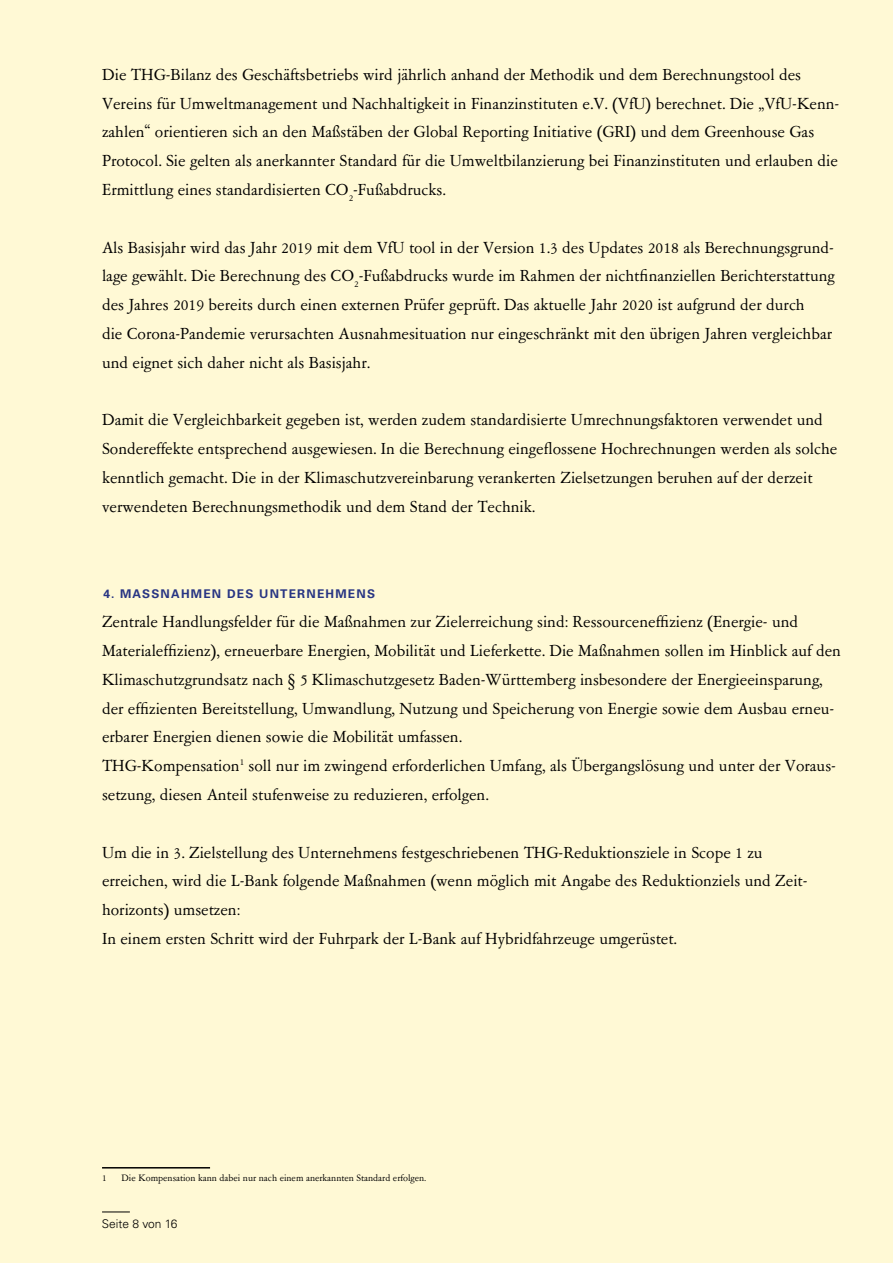
<style>
.page{position:relative;width:893px;height:1263px;background:#fff9d5}
.page>*{position:absolute;margin:0;border:0;box-sizing:border-box;transform-origin:0 0}
.P_Fließtext{font:18px/28.8px "Garamont Amst SB";color:#000}
.t1{font:700 12px "Univers LT Pro 65";letter-spacing:.1em;color:#283583}
.t2{font:300 12px "Univers LT Pro 45";color:#000}
.P_Fließtext-2{font:10.5px "Garamont Amst SB";color:#000}
</style>
<div class="page">
<svg style="left:102px;top:1211px;width:28px;height:1px"></svg>
<hr style="left:102px;top:1167px;width:108px;height:1px;background:#000">
<p class="P_Fließtext" style="left:102px;top:61px;width:739px">Die THG-Bilanz des Geschäftsbetriebs wird jährlich anhand der Methodik und dem Berechnungstool des Vereins für Umweltmanagement und Nachhaltigkeit in Finanzinstituten e.V. (VfU) berechnet. Die „VfU-Kenn&shy;zahlen“ orientieren sich an den Maßstäben der Global Reporting Initiative (GRI) und dem Greenhouse Gas Protocol. Sie gelten als anerkannter Standard für die Umweltbilanzierung bei Finanzinstituten und erlauben die Ermittlung eines standardisierten CO<sub>2</sub>-Fußabdrucks.</p>
<p class="P_Fließtext" style="left:102px;top:234px;width:734px">Als Basisjahr wird das Jahr 2019 mit dem VfU tool in der Version 1.3 des Updates 2018 als Berechnungsgrund&shy;lage gewählt. Die Berechnung des CO<sub>2</sub>-Fußabdrucks wurde im Rahmen der nichtfinanziellen Berichterstattung des Jahres 2019 bereits durch einen externen Prüfer geprüft. Das aktuelle Jahr 2020 ist aufgrund der durch<br>die Corona-Pandemie verursachten Ausnahmesituation nur eingeschränkt mit den übrigen Jahren vergleichbar und eignet sich daher nicht als Basisjahr.</p>
<p class="P_Fließtext" style="left:102px;top:406px;width:737px">Damit die Vergleichbarkeit gegeben ist, werden zudem standardisierte Umrechnungsfaktoren verwendet und Sondereffekte entsprechend ausgewiesen. In die Berechnung eingeflossene Hochrechnungen werden als solche kenntlich gemacht. Die in der Klimaschutzvereinbarung verankerten Zielsetzungen beruhen auf der derzeit verwendeten Berechnungsmethodik und dem Stand der Technik.</p>
<h2 class="t1" style="left:103px;top:587px;width:273px">4. MASSNAHMEN DES UNTERNEHMENS</h2>
<p class="P_Fließtext" style="left:102px;top:608px;width:740px">Zentrale Handlungsfelder für die Maßnahmen zur Zielerreichung sind: Ressourceneffizienz (Energie- und Materialeffizienz), erneuerbare Energien, Mobilität und Lieferkette. Die Maßnahmen sollen im Hinblick auf den Klimaschutzgrundsatz nach § 5 Klimaschutzgesetz Baden-Württemberg insbesondere der Energieeinsparung, der effizienten Bereitstellung, Umwandlung, Nutzung und Speicherung von Energie sowie dem Ausbau erneu&shy;erbarer Energien dienen sowie die Mobilität umfassen.<br>THG-Kompensation<sup>1</sup> soll nur im zwingend erforderlichen Umfang, als Übergangslösung und unter der Voraus&shy;setzung, diesen Anteil stufenweise zu reduzieren, erfolgen.</p>
<p class="P_Fließtext" style="left:102px;top:838px;width:706px">Um die in 3. Zielstellung des Unternehmens festgeschriebenen THG-Reduktionsziele in Scope 1 zu erreichen, wird die L-Bank folgende Maßnahmen (wenn möglich mit Angabe des Reduktionziels und Zeit&shy;horizonts) umsetzen:<br>In einem ersten Schritt wird der Fuhrpark der L-Bank auf Hybridfahrzeuge umgerüstet.</p>
<p class="P_Fließtext-2" style="left:102px;top:1172px;width:6px">1</p>
<p class="P_Fließtext-2" style="left:122px;top:1172px;width:306px">Die Kompensation kann dabei nur nach einem anerkannten Standard erfolgen.</p>
<p class="t2" style="left:102px;top:1216px;width:77px">Seite 8 von 16</p>
</div>
